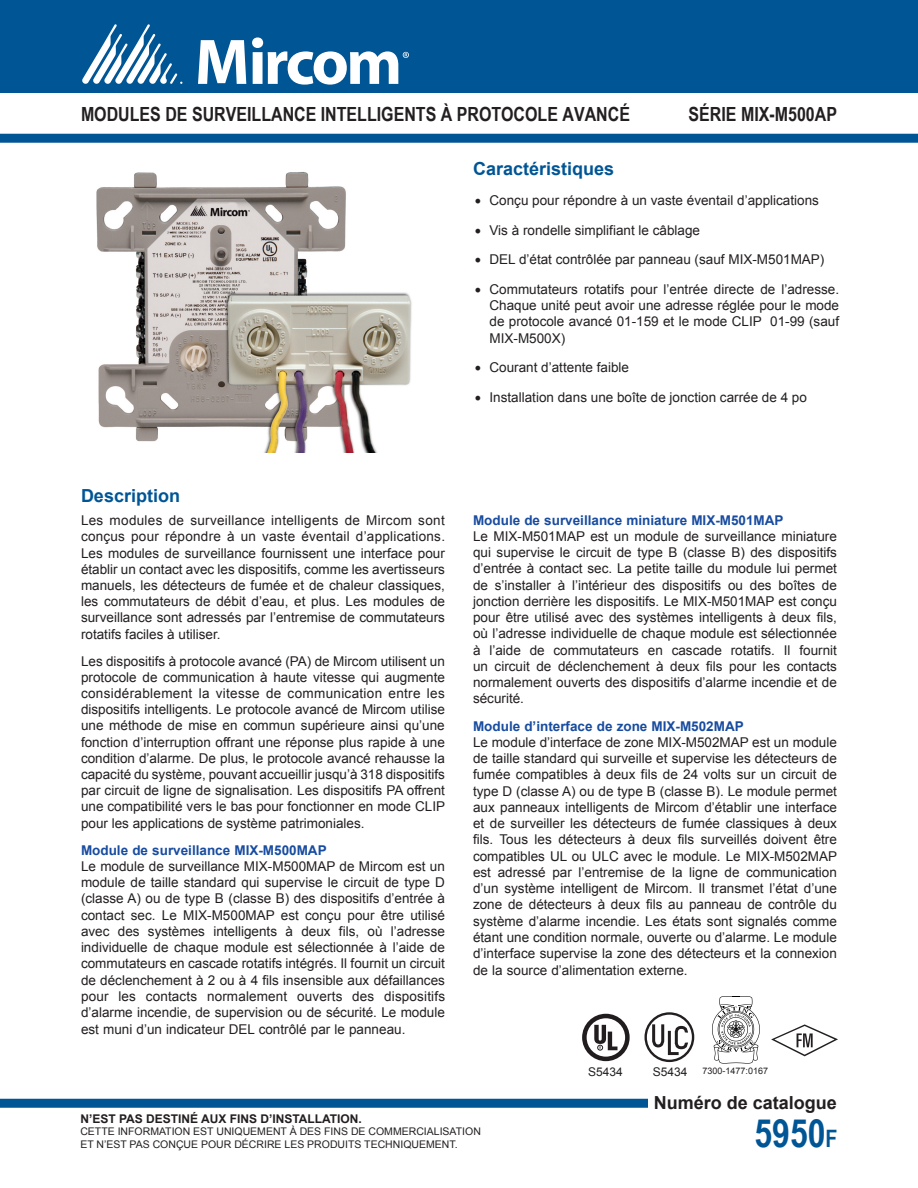
<style>
.page{position:relative;width:918px;height:1188px;background:#fff}
.page>*{position:absolute;margin:0;border:0;box-sizing:border-box;transform-origin:0 0}
.ParaStyle01-Leading{font:700 39px "Arial Narrow";color:#005595}
.t1{font:700 19.5px "Arial Narrow";color:#231f20}
.heading_1{font:700 18px "Arial";color:#005595}
.ParaStyle01-Leading-2{font:700 18px "Arial";color:#231f20}
.Text_1__10_pt_Sabon{font:13.5px/16.2px "Arial";color:#231f20;text-align:justify}
.heading_1-2{font:13.5px/16.2px "Arial";color:#231f20;text-align:justify}
.Text_1__10_pt_Sabon-2{font:700 13.5px "Arial";color:#184ca0}
.ParaStyle01-Leading-3{font:700 12px "Arial";color:#231f20}
.t2{font:12px "Arial";color:#231f20}
.ParaStyle01-Leading-4{font:10.5px/12.6px "Arial";color:#231f20}
.t3{font:9px "Arial";color:#231f20}
.s1{font-family:"Minion Pro";font-size:18px}
.s2{font-size:24px}
</style>
<div class="page">
<div style="left:0;top:0;width:918px;height:93px;background:#005595"></div>
<svg style="left:198px;top:40px;width:48px;height:44px"></svg>
<svg style="left:82px;top:24px;width:100px;height:60px"></svg>
<svg style="left:252px;top:37px;width:157px;height:48px"></svg>
<div style="left:0;top:134px;width:918px;height:9px;background:#005595"></div>
<div style="left:0;top:1099px;width:648px;height:9px;background:#005595"></div>
<svg style="left:712px;top:996px;width:48px;height:68px"></svg>
<div style="left:582px;top:1014px;width:48px;height:47px;border:5px solid #211d1e;border-radius:50%"></div>
<svg style="left:594px;top:1025px;width:23px;height:25px"></svg>
<svg style="left:771px;top:1024px;width:67px;height:32px"></svg>
<div style="left:644px;top:1012px;width:50px;height:50px;border:2px solid #231f20;border-radius:50%"></div>
<svg style="left:651px;top:1021px;width:39px;height:36px"></svg>
<img style="left:96px;top:172px;width:316px;height:280px">
<p class="t1" style="left:81px;top:99px;width:551px">MODULES DE SURVEILLANCE INTELLIGENTS À PROTOCOLE AVANCÉ</p>
<p class="t1" style="left:689px;top:99px;width:150px">SÉRIE MIX-M500AP</p>
<p class="heading_1" style="left:473px;top:157px;width:143px">Caractéristiques</p>
<p class="Text_1__10_pt_Sabon" style="left:475px;top:192px;width:346px"><span class="s1">•</span> Conçu pour répondre à un vaste éventail d’applications</p>
<p class="Text_1__10_pt_Sabon" style="left:475px;top:222px;width:227px"><span class="s1">•</span> Vis à rondelle simplifiant le câblage</p>
<p class="Text_1__10_pt_Sabon" style="left:475px;top:252px;width:351px"><span class="s1">•</span> DEL d’état contrôlée par panneau (sauf MIX-M501MAP)</p>
<p class="Text_1__10_pt_Sabon" style="left:490px;top:281px;width:351px;text-indent:-15px"><span class="s1">•</span> Commutateurs rotatifs pour l’entrée directe de l’adresse.<br>Chaque unité peut avoir une adresse réglée pour le mode de protocole avancé 01-159 et le mode CLIP 01-99 (sauf MIX-M500X)</p>
<p class="Text_1__10_pt_Sabon" style="left:475px;top:360px;width:156px"><span class="s1">•</span> Courant d’attente faible</p>
<p class="Text_1__10_pt_Sabon" style="left:475px;top:389px;width:334px"><span class="s1">•</span> Installation dans une boîte de jonction carrée de 4 po</p>
<p class="heading_1" style="left:81px;top:484px;width:101px">Description</p>
<p class="heading_1-2" style="left:81px;top:512px;width:366px">Les modules de surveillance intelligents de Mircom sont conçus pour répondre à un vaste éventail d’applications.<br>Les modules de surveillance fournissent une interface pour établir un contact avec les dispositifs, comme les avertisseurs manuels, les détecteurs de fumée et de chaleur classiques, les commutateurs de débit d’eau, et plus. Les modules de surveillance sont adressés par l’entremise de commutateurs rotatifs faciles à utiliser.</p>
<p class="heading_1-2" style="left:81px;top:653px;width:366px">Les dispositifs à protocole avancé (PA) de Mircom utilisent un protocole de communication à haute vitesse qui augmente considérablement la vitesse de communication entre les dispositifs intelligents. Le protocole avancé de Mircom utilise une méthode de mise en commun supérieure ainsi qu’une fonction d’interruption offrant une réponse plus rapide à une condition d’alarme. De plus, le protocole avancé rehausse la capacité du système, pouvant accueillir jusqu’à 318 dispositifs par circuit de ligne de signalisation. Les dispositifs PA offrent une compatibilité vers le bas pour fonctionner en mode CLIP pour les applications de système patrimoniales.</p>
<p class="Text_1__10_pt_Sabon-2" style="left:81px;top:841px;width:247px">Module de surveillance MIX-M500MAP</p>
<p class="Text_1__10_pt_Sabon" style="left:81px;top:858px;width:366px">Le module de surveillance MIX-M500MAP de Mircom est un module de taille standard qui supervise le circuit de type D (classe A) ou de type B (classe B) des dispositifs d’entrée à contact sec. Le MIX-M500MAP est conçu pour être utilisé avec des systèmes intelligents à deux fils, où l’adresse individuelle de chaque module est sélectionnée à l’aide de commutateurs en cascade rotatifs intégrés. Il fournit un circuit de déclenchement à 2 ou à 4 fils insensible aux défaillances pour les contacts normalement ouverts des dispositifs d’alarme incendie, de supervision ou de sécurité. Le module est muni d’un indicateur DEL contrôlé par le panneau.</p>
<p class="Text_1__10_pt_Sabon-2" style="left:473px;top:511px;width:312px">Module de surveillance miniature MIX-M501MAP</p>
<p class="Text_1__10_pt_Sabon" style="left:473px;top:528px;width:365px">Le MIX-M501MAP est un module de surveillance miniature qui supervise le circuit de type B (classe B) des dispositifs d’entrée à contact sec. La petite taille du module lui permet de s’installer à l’intérieur des dispositifs ou des boîtes de jonction derrière les dispositifs. Le MIX-M501MAP est conçu pour être utilisé avec des systèmes intelligents à deux fils, où l’adresse individuelle de chaque module est sélectionnée à l’aide de commutateurs en cascade rotatifs. Il fournit un circuit de déclenchement à deux fils pour les contacts normalement ouverts des dispositifs d’alarme incendie et de sécurité.</p>
<p class="Text_1__10_pt_Sabon-2" style="left:473px;top:717px;width:272px">Module d’interface de zone MIX-M502MAP</p>
<p class="Text_1__10_pt_Sabon" style="left:473px;top:734px;width:366px">Le module d’interface de zone MIX-M502MAP est un module de taille standard qui surveille et supervise les détecteurs de fumée compatibles à deux fils de 24 volts sur un circuit de type D (classe A) ou de type B (classe B). Le module permet aux panneaux intelligents de Mircom d’établir une interface et de surveiller les détecteurs de fumée classiques à deux fils. Tous les détecteurs à deux fils surveillés doivent être compatibles UL ou ULC avec le module. Le MIX-M502MAP est adressé par l’entremise de la ligne de communication d’un système intelligent de Mircom. Il transmet l’état d’une zone de détecteurs à deux fils au panneau de contrôle du système d’alarme incendie. Les états sont signalés comme étant une condition normale, ouverte ou d’alarme. Le module d’interface supervise la zone des détecteurs et la connexion de la source d’alimentation externe.</p>
<p class="t2" style="left:588px;top:1064px;width:36px">S5434</p>
<p class="t2" style="left:653px;top:1064px;width:36px">S5434</p>
<p class="t3" style="left:703px;top:1065px;width:67px">7300-1477:0167</p>
<p class="ParaStyle01-Leading-2" style="left:654px;top:1091px;width:185px">Numéro de catalogue</p>
<p class="ParaStyle01-Leading-3" style="left:80px;top:1110px;width:283px">N’EST PAS DESTINÉ AUX FINS D’INSTALLATION.</p>
<p class="ParaStyle01-Leading-4" style="left:80px;top:1125px;width:402px">CETTE INFORMATION EST UNIQUEMENT À DES FINS DE COMMERCIALISATION<br>ET N’EST PAS CONÇUE POUR DÉCRIRE LES PRODUITS TECHNIQUEMENT.</p>
<p class="ParaStyle01-Leading" style="left:754px;top:1104px;width:85px">5950<span class="s2">F</span></p>
</div>
